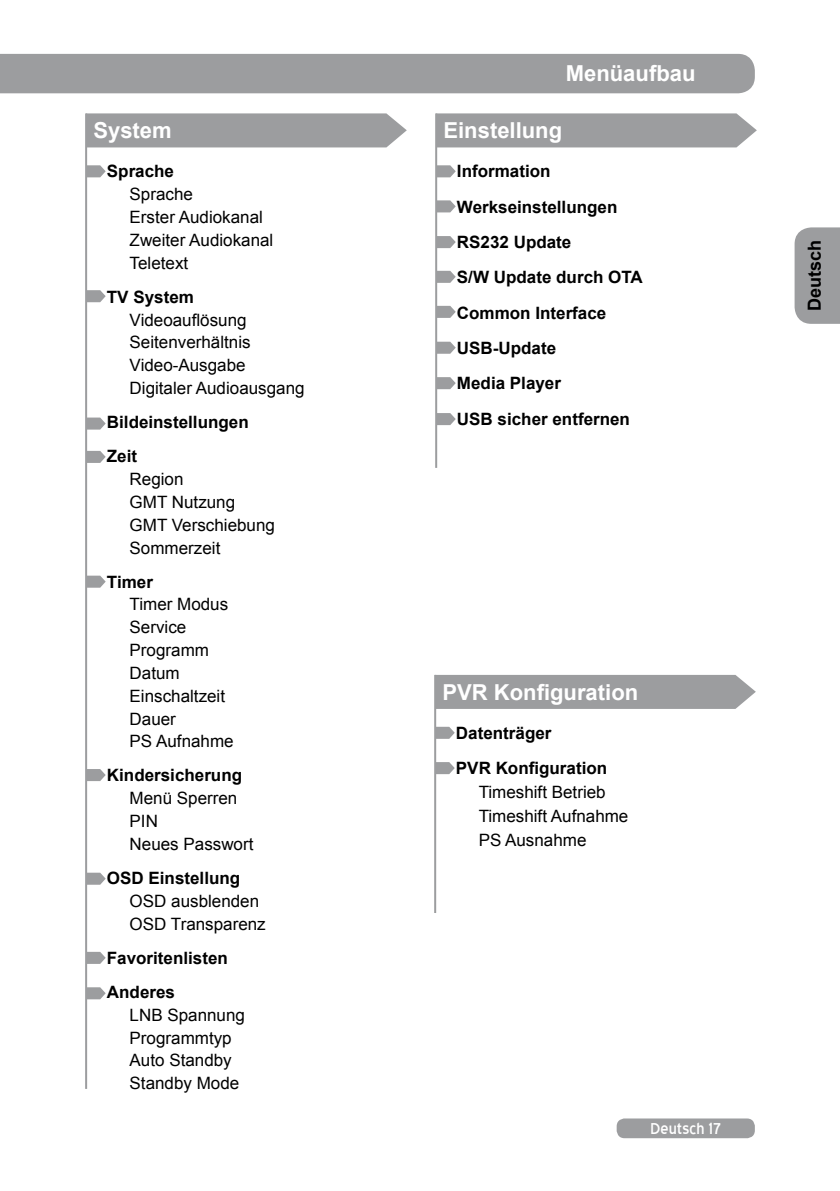
<style>
.page{position:relative;width:840px;height:1191px;background:#fff}
.page>*{position:absolute;margin:0;border:0;box-sizing:border-box;transform-origin:0 0}
.t1{font:700 22px "Arial";color:#fff}
.t2{font:20px "Blue Highway";color:#fff}
.t3{font:700 18px "Arial";color:#000}
.t4{font:17px/22.8px "Arial";color:#000}
.t5{font:700 17px/35.4px "Arial";color:#000}
</style>
<div class="page">
<div style="left:616px;top:1118px;width:138px;height:20px;background:#9c9d9f;border-radius:8px"></div>
<div style="left:794px;top:227px;width:45px;height:97px;background:#9c9d9f"></div>
<div style="left:0;top:54px;width:754px;height:39px;background:#9c9d9f"></div>
<div style="left:87px;top:113px;width:319px;height:34px;background:#9c9d9f"></div>
<div style="left:437px;top:113px;width:319px;height:34px;background:#9c9d9f"></div>
<svg style="left:87px;top:165px;width:19px;height:12px"></svg>
<svg style="left:437px;top:165px;width:18px;height:12px"></svg>
<svg style="left:437px;top:200px;width:18px;height:12px"></svg>
<svg style="left:437px;top:236px;width:18px;height:12px"></svg>
<svg style="left:437px;top:271px;width:18px;height:12px"></svg>
<svg style="left:437px;top:306px;width:18px;height:12px"></svg>
<svg style="left:437px;top:342px;width:18px;height:12px"></svg>
<svg style="left:437px;top:377px;width:18px;height:12px"></svg>
<svg style="left:437px;top:413px;width:18px;height:12px"></svg>
<svg style="left:87px;top:290px;width:19px;height:12px"></svg>
<svg style="left:87px;top:417px;width:19px;height:12px"></svg>
<svg style="left:87px;top:451px;width:19px;height:12px"></svg>
<svg style="left:87px;top:575px;width:19px;height:12px"></svg>
<svg style="left:87px;top:769px;width:19px;height:12px"></svg>
<svg style="left:87px;top:872px;width:19px;height:12px"></svg>
<svg style="left:87px;top:951px;width:19px;height:13px"></svg>
<svg style="left:87px;top:987px;width:19px;height:12px"></svg>
<hr style="left:85px;top:113px;width:2px;height:976px;background:#9c9d9f">
<hr style="left:435px;top:113px;width:2px;height:355px;background:#9c9d9f">
<div style="left:436px;top:675px;width:319px;height:34px;background:#9c9d9f"></div>
<svg style="left:436px;top:727px;width:18px;height:12px"></svg>
<svg style="left:436px;top:762px;width:18px;height:12px"></svg>
<hr style="left:434px;top:675px;width:2px;height:238px;background:#9c9d9f">
<p class="t1" style="left:565px;top:59px;width:131px">Menüaufbau</p>
<p class="t1" style="left:93px;top:116px;width:80px">System</p>
<p class="t1" style="left:443px;top:116px;width:120px">Einstellung</p>
<p class="t5" style="left:107px;top:154px;width:69px">Sprache</p>
<p class="t4" style="left:129px;top:183px;width:145px">Sprache<br>Erster Audiokanal<br>Zweiter Audiokanal<br>Teletext</p>
<p class="t5" style="left:107px;top:280px;width:88px">TV System</p>
<p class="t4" style="left:129px;top:308px;width:176px">Videoauflösung<br>Seitenverhältnis<br>Video-Ausgabe<br>Digitaler Audioausgang</p>
<p class="t5" style="left:107px;top:406px;width:143px;line-height:34.2px">Bildeinstellungen<br>Zeit</p>
<p class="t4" style="left:129px;top:468px;width:147px">Region<br>GMT Nutzung<br>GMT Verschiebung<br>Sommerzeit</p>
<p class="t5" style="left:107px;top:564px;width:47px">Timer</p>
<p class="t4" style="left:129px;top:593px;width:105px">Timer Modus<br>Service<br>Programm<br>Datum<br>Einschaltzeit<br>Dauer<br>PS Aufnahme</p>
<p class="t5" style="left:107px;top:758px;width:137px">Kindersicherung</p>
<p class="t4" style="left:129px;top:787px;width:125px">Menü Sperren<br>PIN<br>Neues Passwort</p>
<p class="t5" style="left:107px;top:861px;width:135px">OSD Einstellung</p>
<p class="t4" style="left:129px;top:889px;width:138px">OSD ausblenden<br>OSD Transparenz</p>
<p class="t5" style="left:107px;top:941px;width:122px;line-height:34.2px">Favoritenlisten<br>Anderes</p>
<p class="t4" style="left:129px;top:1003px;width:117px">LNB Spannung<br>Programmtyp<br>Auto Standby<br>Standby Mode</p>
<p class="t5" style="left:456px;top:154px;width:187px">Information<br>Werkseinstellungen<br>RS232 Update<br>S/W Update durch OTA<br>Common Interface<br>USB-Update<br>Media Player<br>USB sicher entfernen</p>
<p class="t1" style="left:442px;top:678px;width:197px">PVR Konfiguration</p>
<p class="t5" style="left:455px;top:716px;width:153px">Datenträger<br>PVR Konfiguration</p>
<p class="t4" style="left:478px;top:780px;width:151px;line-height:24px">Timeshift Betrieb<br>Timeshift Aufnahme<br>PS Ausnahme</p>
<p class="t2" style="left:650px;top:1120px;width:72px">Deutsch 17</p>
<p class="t3" style="left:802px;top:311px;width:73px;rotate:-90deg">Deutsch</p>
</div>
